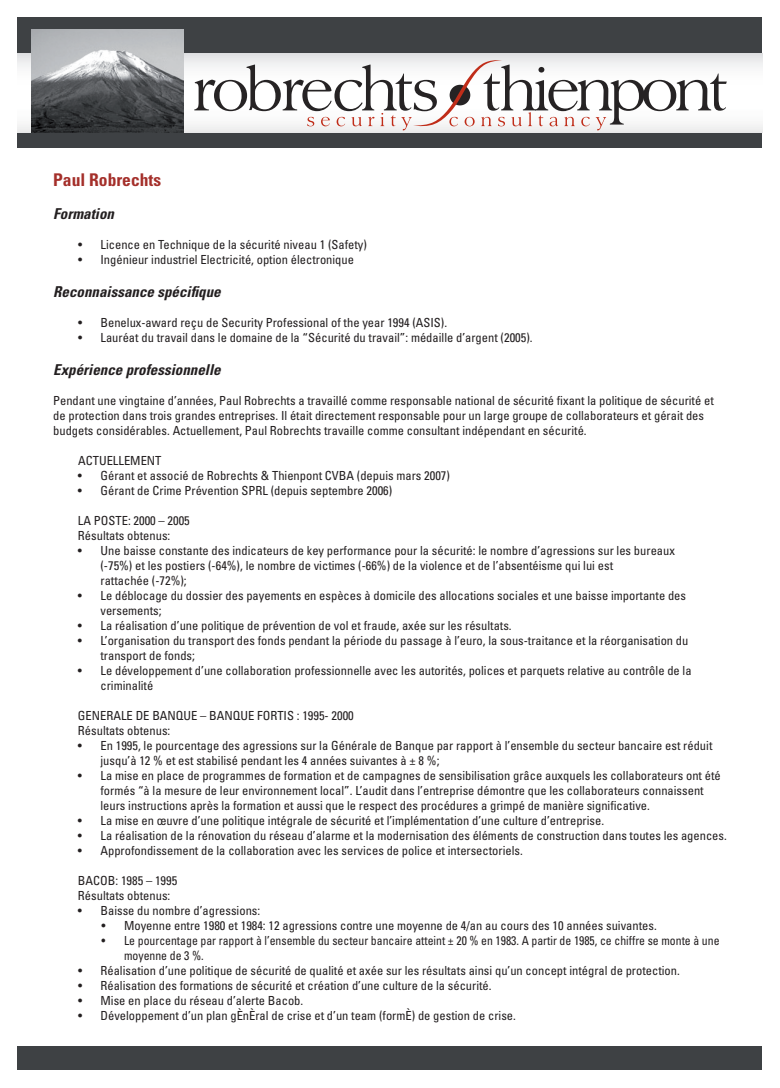
<style>
.page{position:relative;width:780px;height:1088px;background:#fff}
.page>*{position:absolute;margin:0;border:0;box-sizing:border-box;transform-origin:0 0}
.t1{font:700 condensed 17.5px "Univers";color:#a42f2a}
.t2{font:italic 700 condensed 15px "Univers";color:#231f20}
.t3{font:condensed 12.5px/15px "Univers";color:#231f20}
.t4{font:condensed 12.5px/15px "Univers";color:#231f20;scale:.94 1}
</style>
<div class="page">
<div style="left:18px;top:18px;width:744px;height:130px;background:#3e4144"></div>
<svg style="left:18px;top:53px;width:744px;height:79px;background:#eeeeef"></svg>
<svg style="left:194px;top:60px;width:532px;height:70px;background:#d8d5d5"></svg>
<img style="left:31px;top:29px;width:152px;height:103px">
<div style="left:18px;top:1046px;width:744px;height:24px;background:#3e4144"></div>
<h1 class="t1" style="left:53px;top:169px;width:109px">Paul Robrechts</h1>
<p class="t2" style="left:53px;top:204px;width:62px">Formation</p>
<p class="t3" style="left:78px;top:237px;width:290px">• Licence en Technique de la sécurité niveau 1 (Safety)</p>
<p class="t3" style="left:78px;top:252px;width:277px">• Ingénieur industriel Electricité, option électronique</p>
<p class="t2" style="left:53px;top:282px;width:169px">Reconnaissance spécifique</p>
<p class="t3" style="left:78px;top:315px;width:370px">• Benelux-award reçu de Security Professional of the year 1994 (ASIS).</p>
<p class="t3" style="left:78px;top:330px;width:456px">• Lauréat du travail dans le domaine de la “Sécurité du travail”: médaille d’argent (2005).</p>
<p class="t2" style="left:53px;top:360px;width:169px">Expérience professionnelle</p>
<p class="t3" style="left:53px;top:393px;width:662px">Pendant une vingtaine d’années, Paul Robrechts a travaillé comme responsable national de sécurité fixant la politique de sécurité et de protection dans trois grandes entreprises. Il était directement responsable pour un large groupe de collaborateurs et gérait des budgets considérables. Actuellement, Paul Robrechts travaille comme consultant indépendant en sécurité.</p>
<p class="t3" style="left:78px;top:453px;width:85px">ACTUELLEMENT</p>
<p class="t3" style="left:78px;top:468px;width:373px">• Gérant et associé de Robrechts &amp; Thienpont CVBA (depuis mars 2007)</p>
<p class="t3" style="left:78px;top:483px;width:316px">• Gérant de Crime Prévention SPRL (depuis septembre 2006)</p>
<p class="t3" style="left:78px;top:513px;width:113px">LA POSTE: 2000 – 2005<br>Résultats obtenus:</p>
<p class="t3" style="left:100px;top:543px;width:576px;text-indent:-23px">• Une baisse constante des indicateurs de key performance pour la sécurité: le nombre d’agressions sur les bureaux (-75%) et les postiers (-64%), le nombre de victimes (-66%) de la violence et de l’absentéisme qui lui est<br>rattachée (-72%);</p>
<p class="t3" style="left:100px;top:588px;width:587px;text-indent:-23px">• Le déblocage du dossier des payements en espèces à domicile des allocations sociales et une baisse importante des versements;</p>
<p class="t3" style="left:78px;top:618px;width:435px">• La réalisation d’une politique de prévention de vol et fraude, axée sur les résultats.</p>
<p class="t3" style="left:100px;top:633px;width:589px;text-indent:-23px">• L’organisation du transport des fonds pendant la période du passage à l’euro, la sous-traitance et la réorganisation du transport de fonds;</p>
<p class="t3" style="left:100px;top:663px;width:592px;text-indent:-23px">• Le développement d’une collaboration professionnelle avec les autorités, polices et parquets relative au contrôle de la criminalité</p>
<p class="t3" style="left:78px;top:708px;width:277px">GENERALE DE BANQUE – BANQUE FORTIS : 1995- 2000<br>Résultats obtenus:</p>
<p class="t3" style="left:100px;top:738px;width:613px;text-indent:-23px">• En 1995, le pourcentage des agressions sur la Générale de Banque par rapport à l’ensemble du secteur bancaire est réduit jusqu’à 12 % et est stabilisé pendant les 4 années suivantes à ± 8 %;</p>
<p class="t3" style="left:100px;top:768px;width:621px;text-indent:-23px">• La mise en place de programmes de formation et de campagnes de sensibilisation grâce auxquels les collaborateurs ont été formés “à la mesure de leur environnement local”. L’audit dans l’entreprise démontre que les collaborateurs connaissent leurs instructions après la formation et aussi que le respect des procédures a grimpé de manière significative.</p>
<p class="t3" style="left:78px;top:813px;width:527px">• La mise en œuvre d’une politique intégrale de sécurité et l’implémentation d’une culture d’entreprise.</p>
<p class="t3" style="left:78px;top:828px;width:650px">• La réalisation de la rénovation du réseau d’alarme et la modernisation des éléments de construction dans toutes les agences.</p>
<p class="t3" style="left:78px;top:843px;width:446px">• Approfondissement de la collaboration avec les services de police et intersectoriels.</p>
<p class="t3" style="left:78px;top:873px;width:101px">BACOB: 1985 – 1995<br>Résultats obtenus:</p>
<p class="t3" style="left:78px;top:903px;width:184px">• Baisse du nombre d’agressions:</p>
<p class="t3" style="left:102px;top:918px;width:556px">• Moyenne entre 1980 et 1984: 12 agressions contre une moyenne de 4/an au cours des 10 années suivantes.</p>
<p class="t4" style="left:124px;top:933px;width:635px;text-indent:-23px">• Le pourcentage par rapport à l’ensemble du secteur bancaire atteint ± 20 % en 1983. A partir de 1985, ce chiffre se monte à une moyenne de 3 %.</p>
<p class="t3" style="left:78px;top:963px;width:603px">• Réalisation d’une politique de sécurité de qualité et axée sur les résultats ainsi qu’un concept intégral de protection.</p>
<p class="t3" style="left:78px;top:978px;width:415px">• Réalisation des formations de sécurité et création d’une culture de la sécurité.</p>
<p class="t3" style="left:78px;top:993px;width:227px">• Mise en place du réseau d’alerte Bacob.</p>
<p class="t3" style="left:78px;top:1008px;width:439px">• Développement d’un plan gÈnÈral de crise et d’un team (formÈ) de gestion de crise.</p>
</div>
